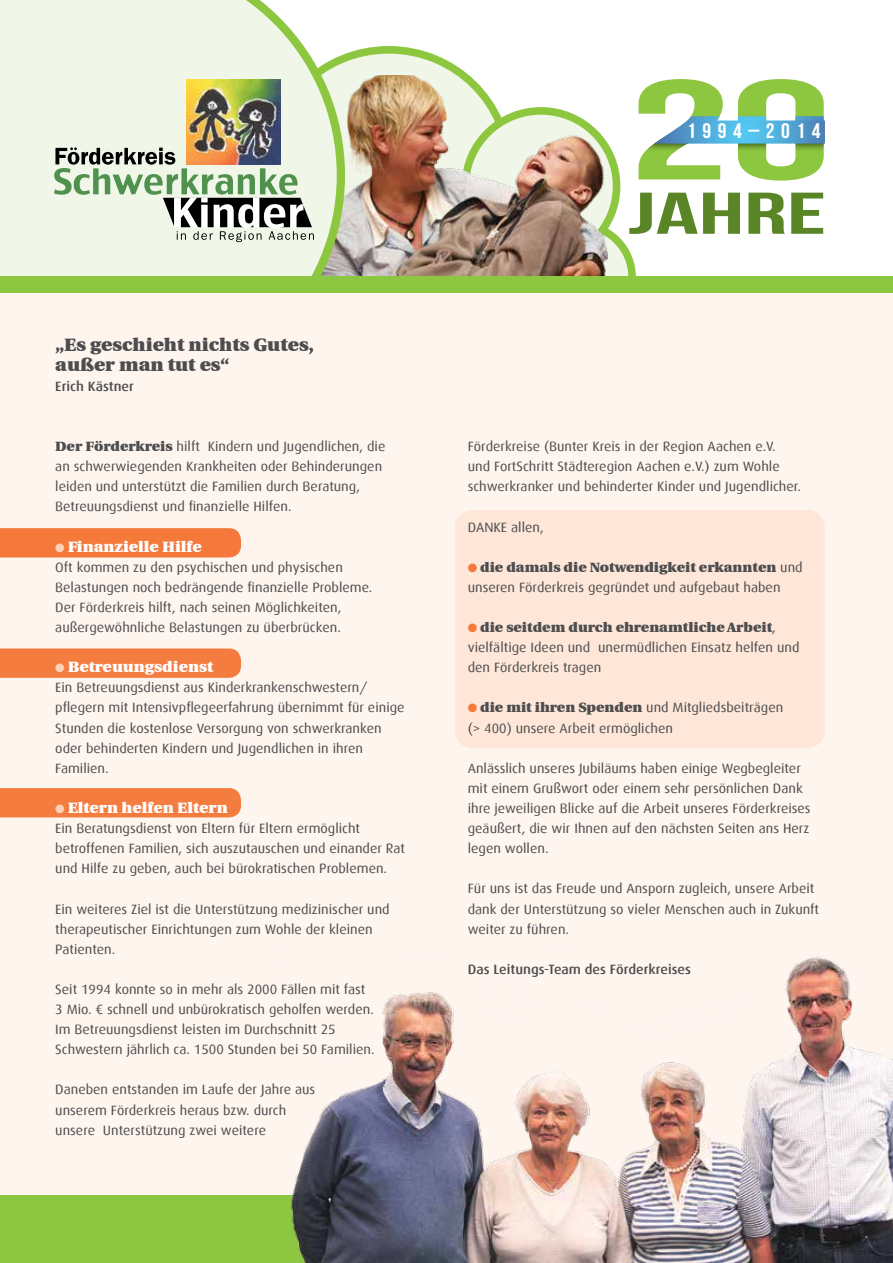
<style>
.page{position:relative;width:893px;height:1263px;background:#fff}
.page>*{position:absolute;margin:0;border:0;box-sizing:border-box;transform-origin:0 0}
.t1{font:21px "Bebas Neue";letter-spacing:.295em;color:#fff;scale:1.05 1}
.t2{font:900 18px/20.1px "Utopia";color:#4d4d4f;scale:1.05 1}
.t3{font:900 15px "Utopia";color:#fff;scale:1.05 1}
.t4{font:13.5px/20.1px "Dax";color:#4d4d4f;scale:1.05 1}
.t5{font:900 13.5px "Utopia";color:#4d4d4f;scale:1.05 1}
.t6{font:500 13.5px "Dax";color:#4d4d4f;scale:1.05 1}
.s1{font-family:"Utopia";font-weight:900}
.s2{color:#fdd3b8}
.s3{color:#f4793b}
.s4{font-family:"Dax";font-weight:400}
</style>
<div class="page">
<svg style="left:269px;top:50px;width:240px;height:236px;background:#dcedc6"></svg>
<svg style="left:528px;top:225px;width:104px;height:104px"></svg>
<img style="left:345px;top:75px;width:262px;height:202px">
<svg style="left:0;top:0;width:345px;height:277px;background:#ebf4e0"></svg>
<img style="left:187px;top:79px;width:94px;height:68px">
<svg style="left:54px;top:147px;width:260px;height:95px;background:#b7c0ae"></svg>
<div style="left:0;top:287px;width:893px;height:976px;background:#fff5ef"></div>
<svg style="left:629px;top:193px;width:194px;height:41px"></svg>
<svg style="left:638px;top:79px;width:187px;height:102px"></svg>
<div style="left:0;top:1195px;width:893px;height:68px;background:#8dc640"></div>
<div style="left:0;top:277px;width:893px;height:16px;background:#8dc640"></div>
<div style="left:455px;top:510px;width:370px;height:238px;background:#fee7d8;border-radius:18px"></div>
<div style="left:0;top:528px;width:241px;height:29px;background:#f4793b"></div>
<svg style="left:0;top:648px;width:241px;height:30px;background:#f47f44"></svg>
<div style="left:0;top:788px;width:241px;height:29px;background:#f47c3f"></div>
<img style="left:291px;top:957px;width:602px;height:306px">
<h1 class="t1" style="left:687px;top:120px;width:128px">1994–2014</h1>
<h2 class="t2" style="left:55px;top:335px;width:248px">„Es geschieht nichts Gutes, außer man tut es“</h2>
<p class="t6" style="left:55px;top:379px;width:76px">Erich Kästner</p>
<p class="t4" style="left:55px;top:437px;width:316px"><span class="s1">Der Förderkreis</span> hilft Kindern und Jugendlichen, die an schwerwiegenden Krankheiten oder Behinderungen leiden und unterstützt die Familien durch Beratung, Betreuungsdienst und finanzielle Hilfen.</p>
<p class="t3" style="left:55px;top:538px;width:141px"><span class="s2">●</span> Finanzielle Hilfe</p>
<p class="t4" style="left:55px;top:557px;width:304px">Oft kommen zu den psychischen und physischen Belastungen noch bedrängende finanzielle Probleme.<br>Der Förderkreis hilft, nach seinen Möglichkeiten, außergewöhnliche Belastungen zu überbrücken.</p>
<p class="t3" style="left:55px;top:658px;width:152px"><span class="s2">●</span> Betreuungsdienst</p>
<p class="t4" style="left:55px;top:678px;width:334px">Ein Betreuungsdienst aus Kinderkrankenschwestern/ pflegern mit Intensivpflegeerfahrung übernimmt für einige Stunden die kostenlose Versorgung von schwerkranken oder behinderten Kindern und Jugendlichen in ihren Familien.</p>
<p class="t3" style="left:55px;top:799px;width:166px"><span class="s2">●</span> Eltern helfen Eltern</p>
<p class="t4" style="left:55px;top:818px;width:335px">Ein Beratungsdienst von Eltern für Eltern ermöglicht betroffenen Familien, sich auszutauschen und einander Rat und Hilfe zu geben, auch bei bürokratischen Problemen.</p>
<p class="t4" style="left:55px;top:899px;width:320px">Ein weiteres Ziel ist die Unterstützung medizinischer und therapeutischer Einrichtungen zum Wohle der kleinen<br>Patienten.</p>
<p class="t4" style="left:55px;top:979px;width:306px">Seit 1994 konnte so in mehr als 2000 Fällen mit fast 3 Mio. € schnell und unbürokratisch geholfen werden.<br>Im Betreuungsdienst leisten im Durchschnitt 25<br>Schwestern jährlich ca. 1500 Stunden bei 50 Familien.</p>
<p class="t4" style="left:55px;top:1080px;width:249px">Daneben entstanden im Laufe der Jahre aus unserem Förderkreis heraus bzw. durch unsere Unterstützung zwei weitere</p>
<p class="t4" style="left:468px;top:437px;width:319px">Förderkreise (Bunter Kreis in der Region Aachen e.V. und FortSchritt Städteregion Aachen e.V.) zum Wohle schwerkranker und behinderter Kinder und Jugendlicher.</p>
<p class="t4" style="left:468px;top:517px;width:74px">DANKE allen,</p>
<p class="t5" style="left:468px;top:559px;width:321px"><span class="s3">●</span> die damals die Notwendigkeit erkannten <span class="s4">und</span></p>
<p class="t4" style="left:468px;top:577px;width:299px">unseren Förderkreis gegründet und aufgebaut haben</p>
<p class="t5" style="left:468px;top:620px;width:295px"><span class="s3">●</span> die seitdem durch ehrenamtliche Arbeit<span class="s4">,</span></p>
<p class="t4" style="left:468px;top:638px;width:317px">vielfältige Ideen und unermüdlichen Einsatz helfen und den Förderkreis tragen</p>
<p class="t4" style="left:468px;top:698px;width:302px"><span class="s3">●</span> <span class="s1">die mit ihren Spenden</span> und Mitgliedsbeiträgen (&gt; 400) unsere Arbeit ermöglichen</p>
<p class="t4" style="left:468px;top:758px;width:328px">Anlässlich unseres Jubiläums haben einige Wegbegleiter mit einem Grußwort oder einem sehr persönlichen Dank ihre jeweiligen Blicke auf die Arbeit unseres Förderkreises geäußert, die wir Ihnen auf den nächsten Seiten ans Herz legen wollen.</p>
<p class="t4" style="left:468px;top:879px;width:336px">Für uns ist das Freude und Ansporn zugleich, unsere Arbeit dank der Unterstützung so vieler Menschen auch in Zukunft weiter zu führen.</p>
<p class="t6" style="left:468px;top:961px;width:214px">Das Leitungs-Team des Förderkreises</p>
</div>
